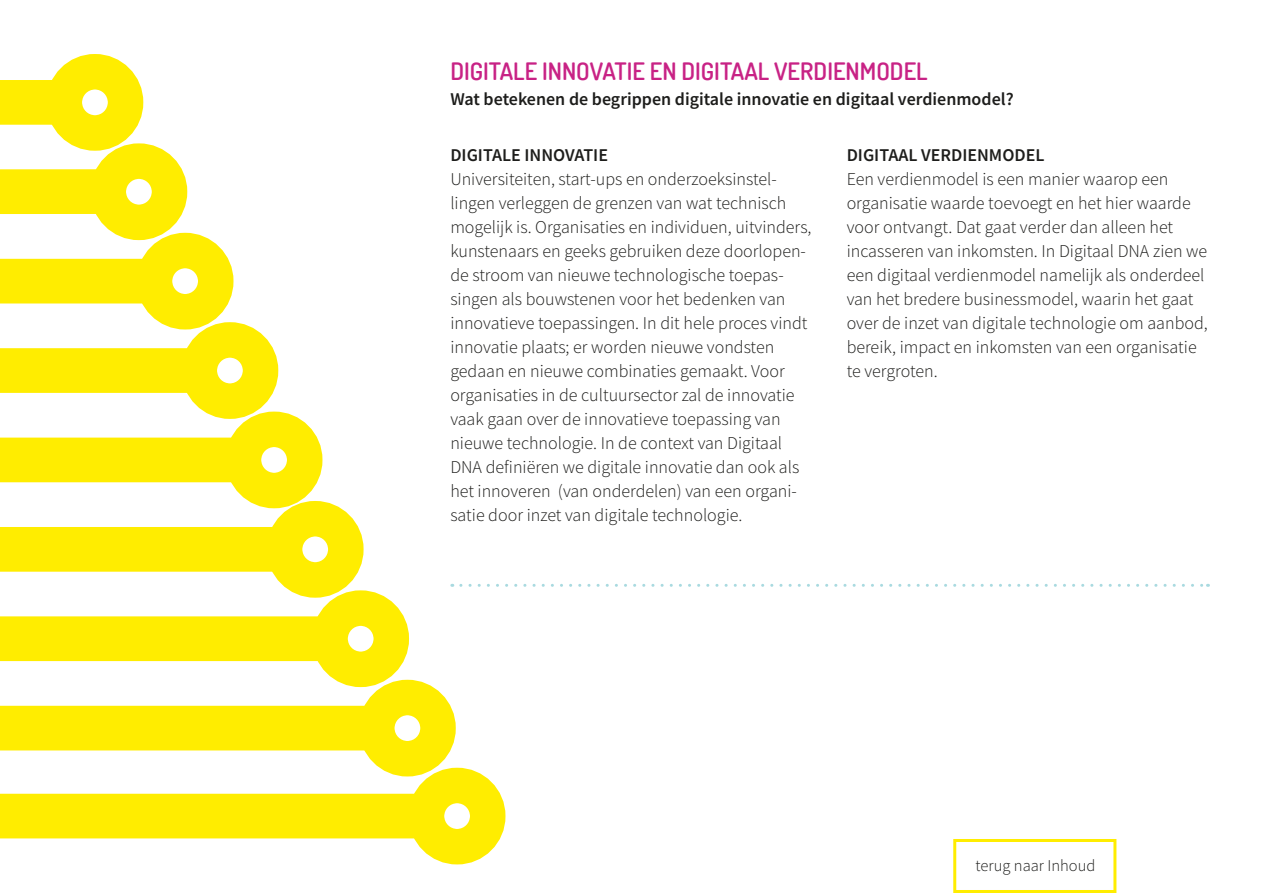
<style>
.page{position:relative;width:1263px;height:893px;background:#fff}
.page>*{position:absolute;margin:0;border:0;box-sizing:border-box;transform-origin:0 0}
.t1{font:600 24px "Dosis";color:#c82285}
.t2{font:300 18px/24px "Source Sans Pro";color:#1d1d1b}
.t3{font:600 18px "Source Sans Pro";color:#1d1d1b}
.t4{font:300 16.5px "Source Sans Pro";color:#1d1d1b}
</style>
<div class="page">
<div style="left:953px;top:839px;width:163px;height:54px;border:3px solid #ffed00"></div>
<svg style="left:523px;top:584px;width:685px;height:3px"></svg>
<svg style="left:0;top:80px;width:29px;height:758px;fill:#ffed00"></svg>
<svg style="left:29px;top:54px;width:489px;height:811px"></svg>
<h1 class="t1" style="left:450px;top:55px;width:479px">DIGITALE INNOVATIE EN DIGITAAL VERDIENMODEL</h1>
<p class="t3" style="left:450px;top:87px;width:565px">Wat betekenen de begrippen digitale innovatie en digitaal verdienmodel?</p>
<p class="t3" style="left:450px;top:143px;width:159px">DIGITALE INNOVATIE</p>
<p class="t2" style="left:450px;top:167px;width:363px">Universiteiten, start-ups en onderzoeksinstel&shy;lingen verleggen de grenzen van wat technisch mogelijk is. Organisaties en individuen, uitvinders, kunstenaars en geeks gebruiken deze doorlopen&shy;de stroom van nieuwe technologische toepas&shy;singen als bouwstenen voor het bedenken van innovatieve toepassingen. In dit hele proces vindt innovatie plaats; er worden nieuwe vondsten gedaan en nieuwe combinaties gemaakt. Voor organisaties in de cultuursector zal de innovatie vaak gaan over de innovatieve toepassing van nieuwe technologie. In de context van Digitaal DNA definiëren we digitale innovatie dan ook als het innoveren (van onderdelen) van een organi&shy;satie door inzet van digitale technologie.</p>
<p class="t3" style="left:847px;top:143px;width:199px">DIGITAAL VERDIENMODEL</p>
<p class="t2" style="left:847px;top:167px;width:363px">Een verdienmodel is een manier waarop een organisatie waarde toevoegt en het hier waarde voor ontvangt. Dat gaat verder dan alleen het incasseren van inkomsten. In Digitaal DNA zien we een digitaal verdienmodel namelijk als onderdeel van het bredere businessmodel, waarin het gaat over de inzet van digitale technologie om aanbod, bereik, impact en inkomsten van een organisatie te vergroten.</p>
<p class="t4" style="left:976px;top:856px;width:121px">terug naar Inhoud</p>
</div>
